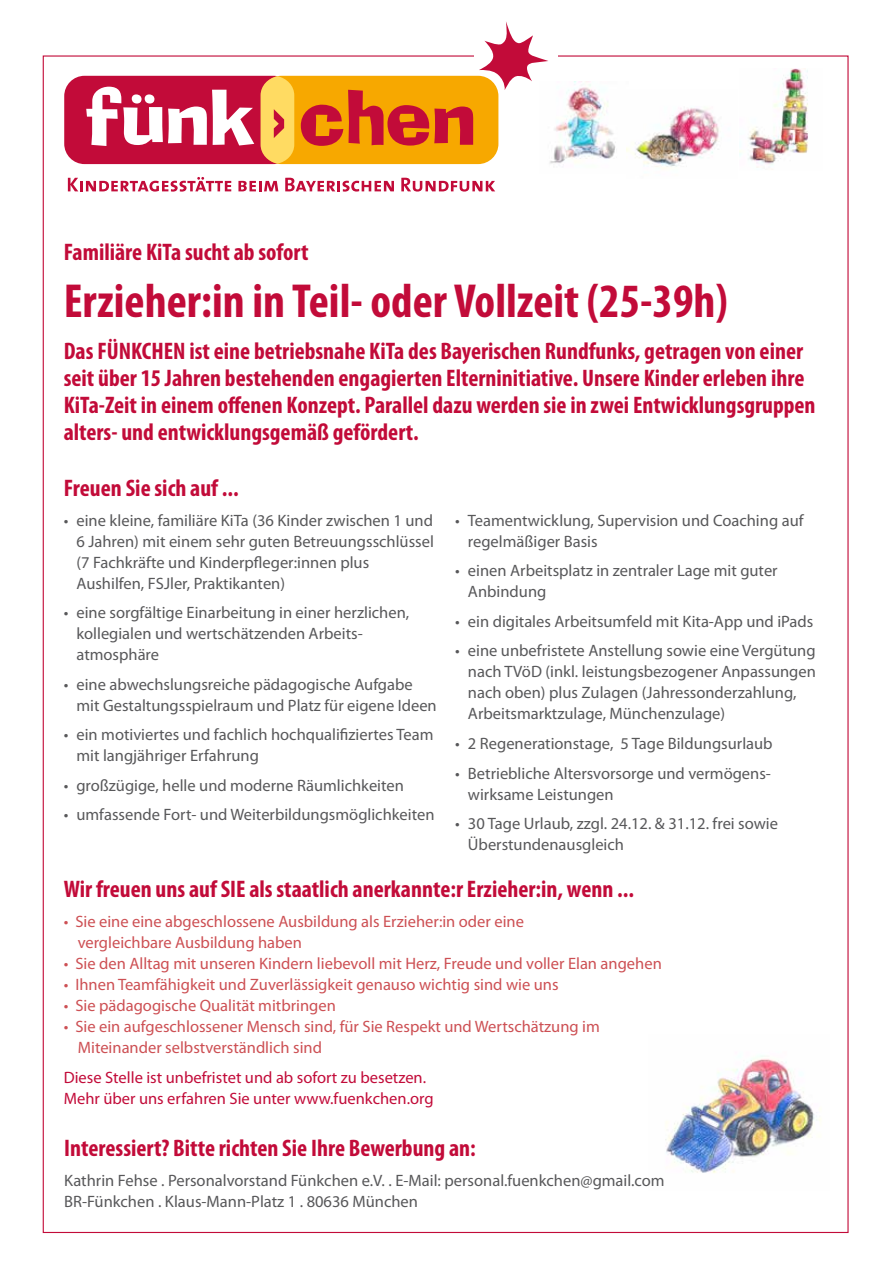
<style>
.page{position:relative;width:893px;height:1263px;background:#fff}
.page>*{position:absolute;margin:0;border:0;box-sizing:border-box;transform-origin:0 0}
.t1{font:700 condensed 48px "Myriad Pro";color:#c20b39}
.t2{font:700 condensed 24px/27px "Myriad Pro";color:#c20b39}
.t3{font:16.5px/21px "Myriad Pro";color:#58585a}
.t4{font:16.5px/21px "Myriad Pro";color:#cd5054}
.t5{font:16.5px/21px "Myriad Pro";color:#c20b39}
</style>
<div class="page">
<img style="left:665px;top:1055px;width:156px;height:118px">
<img style="left:549px;top:81px;width:78px;height:83px">
<img style="left:739px;top:68px;width:70px;height:100px">
<img style="left:627px;top:108px;width:92px;height:61px">
<div style="left:64px;top:76px;width:230px;height:88px;background:#c20b39;border-radius:20px"></div>
<div style="left:261px;top:76px;width:237px;height:88px;background:#f7a800;border-radius:20px"></div>
<svg style="left:86px;top:87px;width:168px;height:59px"></svg>
<svg style="left:261px;top:76px;width:33px;height:88px;background:#f7c057"></svg>
<svg style="left:301px;top:22px;width:247px;height:124px"></svg>
<svg style="left:68px;top:177px;width:163px;height:15px"></svg>
<svg style="left:238px;top:181px;width:40px;height:10px"></svg>
<svg style="left:285px;top:178px;width:109px;height:14px"></svg>
<svg style="left:401px;top:178px;width:94px;height:14px"></svg>
<h2 class="t2" style="left:64px;top:239px;width:246px">Familiäre KiTa sucht ab sofort</h2>
<h1 class="t1" style="left:64px;top:275px;width:666px">Erzieher:in in Teil- oder Vollzeit (25-39h)</h1>
<p class="t2" style="left:64px;top:338px;width:753px">Das FÜNKCHEN ist eine betriebsnahe KiTa des Bayerischen Rundfunks, getragen von einer seit über 15 Jahren bestehenden engagierten Elterninitiative. Unsere Kinder erleben ihre KiTa-Zeit in einem offenen Konzept. Parallel dazu werden sie in zwei Entwicklungsgruppen alters- und entwicklungsgemäß gefördert.</p>
<h2 class="t2" style="left:64px;top:475px;width:176px">Freuen Sie sich auf ...</h2>
<p class="t3" style="left:76px;top:510px;width:359px;text-indent:-13px">• eine kleine, familiäre KiTa (36 Kinder zwischen 1 und 6 Jahren) mit einem sehr guten Betreuungsschlüssel (7 Fachkräfte und Kinderpfleger:innen plus Aushilfen, FSJler, Praktikanten)</p>
<p class="t3" style="left:76px;top:603px;width:334px;text-indent:-13px">• eine sorgfältige Einarbeitung in einer herzlichen, kollegialen und wertschätzenden Arbeits&shy;atmosphäre</p>
<p class="t3" style="left:76px;top:674px;width:362px;text-indent:-13px">• eine abwechslungsreiche pädagogische Aufgabe mit Gestaltungsspielraum und Platz für eigene Ideen</p>
<p class="t3" style="left:76px;top:725px;width:359px;text-indent:-13px">• ein motiviertes und fachlich hochqualifiziertes Team mit langjähriger Erfahrung</p>
<p class="t3" style="left:64px;top:775px;width:342px">• großzügige, helle und moderne Räumlichkeiten</p>
<p class="t3" style="left:64px;top:805px;width:372px">• umfassende Fort- und Weiterbildungsmöglichkeiten</p>
<p class="t3" style="left:468px;top:510px;width:337px;text-indent:-13px">• Teamentwicklung, Supervision und Coaching auf regelmäßiger Basis</p>
<p class="t3" style="left:468px;top:561px;width:311px;text-indent:-13px">• einen Arbeitsplatz in zentraler Lage mit guter<br>Anbindung</p>
<p class="t3" style="left:455px;top:611px;width:360px">• ein digitales Arbeitsumfeld mit Kita-App und iPads</p>
<p class="t3" style="left:468px;top:641px;width:349px;text-indent:-13px">• eine unbefristete Anstellung sowie eine Vergütung nach TVöD (inkl. leistungsbezogener Anpassungen nach oben) plus Zulagen (Jahressonderzahlung, Arbeitsmarktzulage, Münchenzulage)</p>
<p class="t3" style="left:455px;top:733px;width:319px">• 2 Regenerationstage, 5 Tage Bildungsurlaub</p>
<p class="t3" style="left:468px;top:763px;width:305px;text-indent:-13px">• Betriebliche Altersvorsorge und vermögens&shy;wirksame Leistungen</p>
<p class="t3" style="left:468px;top:813px;width:312px;text-indent:-13px">• 30 Tage Urlaub, zzgl. 24.12. &amp; 31.12. frei sowie<br>Überstundenausgleich</p>
<h2 class="t2" style="left:64px;top:876px;width:572px">Wir freuen uns auf SIE als staatlich anerkannte:r Erzieher:in, wenn ...</h2>
<p class="t4" style="left:78px;top:911px;width:448px;text-indent:-14px">• Sie eine eine abgeschlossene Ausbildung als Erzieher:in oder eine vergleichbare Ausbildung haben</p>
<p class="t4" style="left:64px;top:953px;width:600px">• Sie den Alltag mit unseren Kindern liebevoll mit Herz, Freude und voller Elan angehen</p>
<p class="t4" style="left:64px;top:974px;width:496px">• Ihnen Teamfähigkeit und Zuverlässigkeit genauso wichtig sind wie uns</p>
<p class="t4" style="left:64px;top:995px;width:274px">• Sie pädagogische Qualität mitbringen</p>
<p class="t4" style="left:78px;top:1016px;width:524px;text-indent:-14px">• Sie ein aufgeschlossener Mensch sind, für Sie Respekt und Wertschätzung im<br>Miteinander selbstverständlich sind</p>
<p class="t5" style="left:64px;top:1067px;width:371px">Diese Stelle ist unbefristet und ab sofort zu besetzen.<br>Mehr über uns erfahren Sie unter www.fuenkchen.org</p>
<h2 class="t2" style="left:64px;top:1135px;width:413px">Interessiert? Bitte richten Sie Ihre Bewerbung an:</h2>
<p class="t3" style="left:64px;top:1170px;width:602px">Kathrin Fehse . Personalvorstand Fünkchen e.V. . E-Mail: personal.fuenkchen@gmail.com<br>BR-Fünkchen . Klaus-Mann-Platz 1 . 80636 München</p>
</div>
